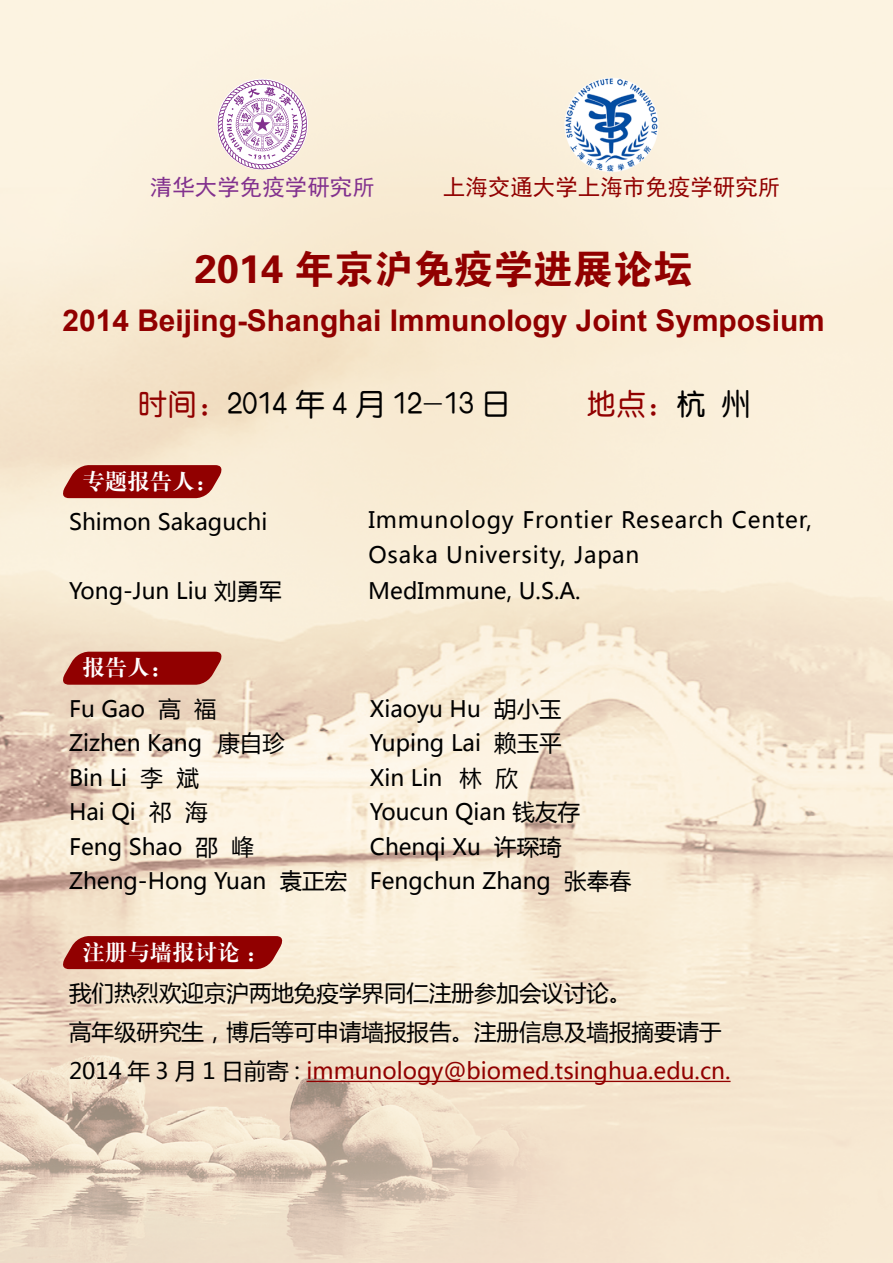
<style>
.page{position:relative;width:893px;height:1263px;background:#fff}
.page>*{position:absolute;margin:0;border:0;box-sizing:border-box;transform-origin:0 0}
.t1{font:39.83px "FZDHTJW GB1 0";color:#910000}
.t2{font:30px "H Ye 3 gj";color:#000}
.t3{font:30px "H Ye 3 gj";color:#910000}
.t4{font:700 29.85px "Arial";color:#910000}
.t5{font:22.5px/34.5px "Microsoft Ya Hei";color:#000}
.t6{font:22.5px/34.5px "Microsoft Ya Hei";letter-spacing:.04em;color:#000}
.t7{font:22.5px "H Ya 4 gj";color:#fff}
.t8{font:22.5px "Sim Hei";color:#910000}
.t9{font:22.5px "Sim Hei";color:#82318e}
.s1{color:#910000}
.s2{color:#000}
</style>
<div class="page">
<img style="left:0;top:0;width:893px;height:1263px">
<svg style="left:59px;top:465px;width:167px;height:33px;background:#9e1f1c"></svg>
<svg style="left:59px;top:652px;width:167px;height:33px;background:#9d1d1a"></svg>
<svg style="left:59px;top:936px;width:228px;height:33px;background:#9a1614"></svg>
<hr style="left:307px;top:1081px;width:424px;height:1px;background:#910000">
<svg style="left:218px;top:80px;width:89px;height:89px"></svg>
<img style="left:559px;top:71px;width:105px;height:106px">
<p class="t9" style="left:150px;top:175px;width:226px">清华大学免疫学研究所</p>
<p class="t8" style="left:443px;top:175px;width:339px">上海交通大学上海市免疫学研究所</p>
<h1 class="t1" style="left:195px;top:247px;width:499px">2014 年京沪免疫学进展论坛</h1>
<h3 class="t4" style="left:63px;top:301px;width:764px">2014 Beijing-Shanghai Immunology Joint Symposium</h3>
<h2 class="t2" style="left:138px;top:389px;width:375px"><span class="s1">时间：</span>2014 年 4 月 12-13 日</h2>
<h2 class="t3" style="left:586px;top:389px;width:167px">地点：<span class="s2">杭 州</span></h2>
<p class="t7" style="left:82px;top:470px;width:136px">专题报告人：</p>
<p class="t5" style="left:69px;top:504px;width:200px">Shimon Sakaguchi</p>
<p class="t6" style="left:368px;top:502px;width:445px">Immunology Frontier Research Center,<br>Osaka University, Japan</p>
<p class="t5" style="left:69px;top:573px;width:214px">Yong-Jun Liu 刘勇军</p>
<p class="t5" style="left:368px;top:573px;width:214px">MedImmune, U.S.A.</p>
<p class="t7" style="left:82px;top:656px;width:91px">报告人：</p>
<p class="t5" style="left:69px;top:691px;width:280px">Fu Gao 高 福<br>Zizhen Kang 康自珍<br>Bin Li 李 斌<br>Hai Qi 祁 海<br>Feng Shao 邵 峰<br>Zheng-Hong Yuan 袁正宏</p>
<p class="t5" style="left:370px;top:691px;width:263px">Xiaoyu Hu 胡小玉<br>Yuping Lai 赖玉平<br>Xin Lin 林 欣<br>Youcun Qian 钱友存<br>Chenqi Xu 许琛琦<br>Fengchun Zhang 张奉春</p>
<p class="t7" style="left:82px;top:941px;width:176px">注册与墙报讨论 :</p>
<p class="t5" style="left:69px;top:973px;width:663px;line-height:39px">我们热烈欢迎京沪两地免疫学界同仁注册参加会议讨论。<br>高年级研究生，博后等可申请墙报报告。注册信息及墙报摘要请于<br>2014 年 3 月 1 日前寄 : <span class="s1">immunology@biomed.tsinghua.edu.cn.</span></p>
</div>
